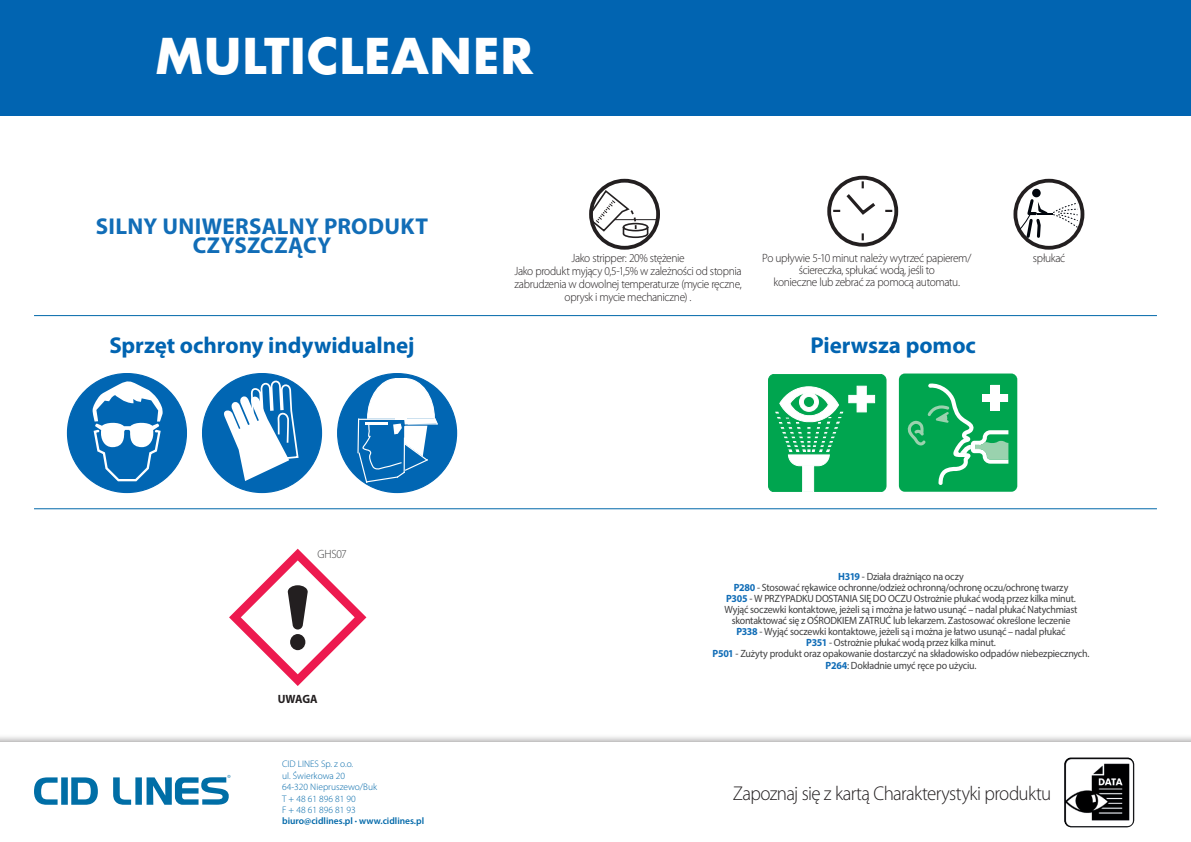
<style>
.page{position:relative;width:1191px;height:842px;background:#fff}
.page>*{position:absolute;margin:0;border:0;box-sizing:border-box;transform-origin:0 0}
.t1{font:700 48px "Futura";letter-spacing:-.005em;color:#fff}
.t2{font:700 23px "Myriad Pro";letter-spacing:-.005em;color:#0164b1}
.t3{font:700 23px/19px "Myriad Pro";letter-spacing:.015em;color:#116db7;text-align:center}
.t4{font:300 20px "Myriad Pro";letter-spacing:-.03em;color:#231f20;scale:.95 1}
.t5{font:300 12px/13px "Myriad Pro";letter-spacing:-.03em;color:#231f20;text-align:center;scale:.95 1}
.t6{font:300 12px "Myriad Pro";letter-spacing:-.025em;color:#3e3e3f;scale:.95 1}
.t7{font:700 12px "Myriad Pro";letter-spacing:-.02em;color:#231f20;scale:.95 1}
.t8{font:10.5px/11px "Myriad Pro";letter-spacing:-.02em;color:#3e3e3f;text-align:center;scale:.95 1}
.t9{font:300 9.5px/11.4px "Myriad Pro";color:#0068a9}
.s1{font-weight:600}
.s2{font-weight:700;color:#116db7}
</style>
<div class="page">
<div style="left:0;top:733px;width:1191px;height:109px;background:#231f20;opacity:.75"></div>
<div style="left:0;top:743px;width:1191px;height:99px;background:#fff"></div>
<img style="left:1064px;top:757px;width:70px;height:70px">
<div style="left:202px;top:374px;width:119px;height:118px;background:#0166b3;border-radius:50%"></div>
<svg style="left:223px;top:380px;width:76px;height:113px"></svg>
<div style="left:67px;top:374px;width:119px;height:118px;background:#0166b3;border-radius:50%"></div>
<svg style="left:92px;top:380px;width:71px;height:102px"></svg>
<div style="left:0;top:0;width:1191px;height:116px;background:#0164b1"></div>
<hr style="left:34px;top:315px;width:1123px;height:1px;background:#0068a9">
<hr style="left:34px;top:508px;width:1123px;height:1px;background:#0068a9">
<div style="left:768px;top:374px;width:118px;height:118px;background:#00a54f;border-radius:6px"></div>
<div style="left:768px;top:374px;width:118px;height:118px;border:1px solid #00a54f;border-radius:6px"></div>
<div style="left:857px;top:386px;width:9px;height:26px;background:#fff"></div>
<div style="left:848px;top:395px;width:26px;height:8px;background:#fff;border:1px solid #fff"></div>
<div style="left:788px;top:437px;width:41px;height:29px;background:#fff;border-radius:11px"></div>
<div style="left:788px;top:437px;width:41px;height:29px;border:1px solid #fff;border-radius:11px"></div>
<div style="left:779px;top:437px;width:54px;height:17px;background:#00a54f"></div>
<div style="left:802px;top:466px;width:11px;height:26px;background:#fff;border:1px solid #fff"></div>
<svg style="left:775px;top:386px;width:68px;height:66px"></svg>
<svg style="left:799px;top:392px;width:19px;height:19px"></svg>
<div style="left:799px;top:392px;width:19px;height:19px;border:1px solid #fff;border-radius:50%"></div>
<hr style="left:775px;top:424px;width:71px;height:3px;background:#00a54f">
<div style="left:779px;top:429px;width:64px;height:2px;background:#00a54f;border:1px solid #00a54f"></div>
<div style="left:778px;top:434px;width:61px;height:2px;background:#00a54f;border:1px solid #00a54f"></div>
<hr style="left:778px;top:439px;width:59px;height:2px;background:#00a54f">
<div style="left:781px;top:443px;width:53px;height:2px;background:#00a54f;border:1px solid #00a54f"></div>
<div style="left:800px;top:393px;width:17px;height:17px;background:#fff;border-radius:50%"></div>
<div style="left:800px;top:393px;width:17px;height:18px;border:1px solid #fff;border-radius:50%"></div>
<div style="left:803px;top:396px;width:11px;height:11px;background:#00a54f;border-radius:50%"></div>
<div style="left:803px;top:396px;width:11px;height:12px;border:1px solid #fff;border-radius:50%"></div>
<div style="left:784px;top:447px;width:48px;height:2px;background:#00a54f;border:1px solid #00a54f"></div>
<svg style="left:229px;top:549px;width:137px;height:137px"></svg>
<div style="left:827px;top:176px;width:71px;height:71px;border:4px solid #231f20;border-radius:50%"></div>
<svg style="left:861px;top:233px;width:3px;height:7px"></svg>
<svg style="left:885px;top:210px;width:7px;height:2px"></svg>
<svg style="left:833px;top:181px;width:45px;height:34px"></svg>
<svg style="left:591px;top:181px;width:67px;height:67px"></svg>
<hr style="left:591px;top:219px;width:66px;height:1px;background:#231f20">
<svg style="left:589px;top:189px;width:60px;height:50px"></svg>
<div style="left:589px;top:179px;width:71px;height:71px;border:4px solid #231f20;border-radius:50%"></div>
<svg style="left:1015px;top:181px;width:67px;height:67px"></svg>
<div style="left:1013px;top:179px;width:71px;height:71px;border:4px solid #231f20;border-radius:50%"></div>
<div style="left:1032px;top:189px;width:8px;height:8px;background:#01060e;border-radius:50%"></div>
<svg style="left:1018px;top:197px;width:60px;height:43px"></svg>
<div style="left:338px;top:374px;width:118px;height:118px;background:#0166b3;border-radius:50%"></div>
<svg style="left:357px;top:373px;width:81px;height:110px"></svg>
<hr style="left:365px;top:422px;width:22px;height:2px;background:#fff">
<svg style="left:899px;top:373px;width:118px;height:119px;background:#25b167"></svg>
<svg style="left:34px;top:777px;width:64px;height:28px"></svg>
<svg style="left:113px;top:775px;width:117px;height:30px"></svg>
<h1 class="t1" style="left:154px;top:22px;width:381px">MULTICLEANER</h1>
<h2 class="t3" style="left:96px;top:217px;width:334px">SILNY UNIWERSALNY PRODUKT<br>CZYSZCZĄCY</h2>
<p class="t5" style="left:514px;top:252px;width:241px">Jako stripper: 20% stężenie<br>Jako produkt myjący 0,5-1,5% w zależności od stopnia zabrudzenia w dowolnej temperaturze (mycie ręczne, oprysk i mycie mechaniczne) .</p>
<p class="t5" style="left:1033px;top:252px;width:36px">spłukać</p>
<p class="t5" style="left:762px;top:253px;width:222px;line-height:12px">Po upływie 5-10 minut należy wytrzeć papierem/ ściereczka, spłukać wodą, jeśli to<br>konieczne lub zebrać za pomocą automatu.</p>
<h2 class="t2" style="left:109px;top:332px;width:307px">Sprzęt ochrony indywidualnej</h2>
<h2 class="t2" style="left:810px;top:332px;width:167px">Pierwsza pomoc</h2>
<p class="t6" style="left:317px;top:547px;width:32px">GHS07</p>
<p class="t7" style="left:278px;top:692px;width:43px">UWAGA</p>
<p class="t9" style="left:282px;top:759px;width:144px">CID LINES Sp. z o.o.<br>ul. Świerkowa 20<br>64-320 Niepruszewo/Buk<br>T + 48 61 896 81 90<br>F + 48 61 896 81 93 <span class="s1">biuro@cidlines.pl</span> • <span class="s1">www.cidlines.pl</span></p>
<p class="t8" style="left:712px;top:571px;width:398px"><span class="s2">H319</span> - Działa drażniąco na oczy<br><span class="s2">P280</span> - Stosować rękawice ochronne/odzież ochronną/ochronę oczu/ochronę twarzy<br><span class="s2">P305</span> - W PRZYPADKU DOSTANIA SIĘ DO OCZU Ostrożnie płukać wodą przez kilka minut.<br>Wyjąć soczewki kontaktowe, jeżeli są i można je łatwo usunąć – nadal płukać Natychmiast skontaktować się z OŚRODKIEM ZATRUĆ lub lekarzem. Zastosować określone leczenie<br><span class="s2">P338</span> - Wyjąć soczewki kontaktowe, jeżeli są i można je łatwo usunąć – nadal płukać<br><span class="s2">P351</span> - Ostrożnie płukać wodą przez kilka minut.<br><span class="s2">P501</span> - Zużyty produkt oraz opakowanie dostarczyć na składowisko odpadów niebezpiecznych.<br><span class="s2">P264</span>: Dokładnie umyć ręce po użyciu.</p>
<h3 class="t4" style="left:733px;top:782px;width:337px">Zapoznaj się z kartą Charakterystyki produktu</h3>
</div>
